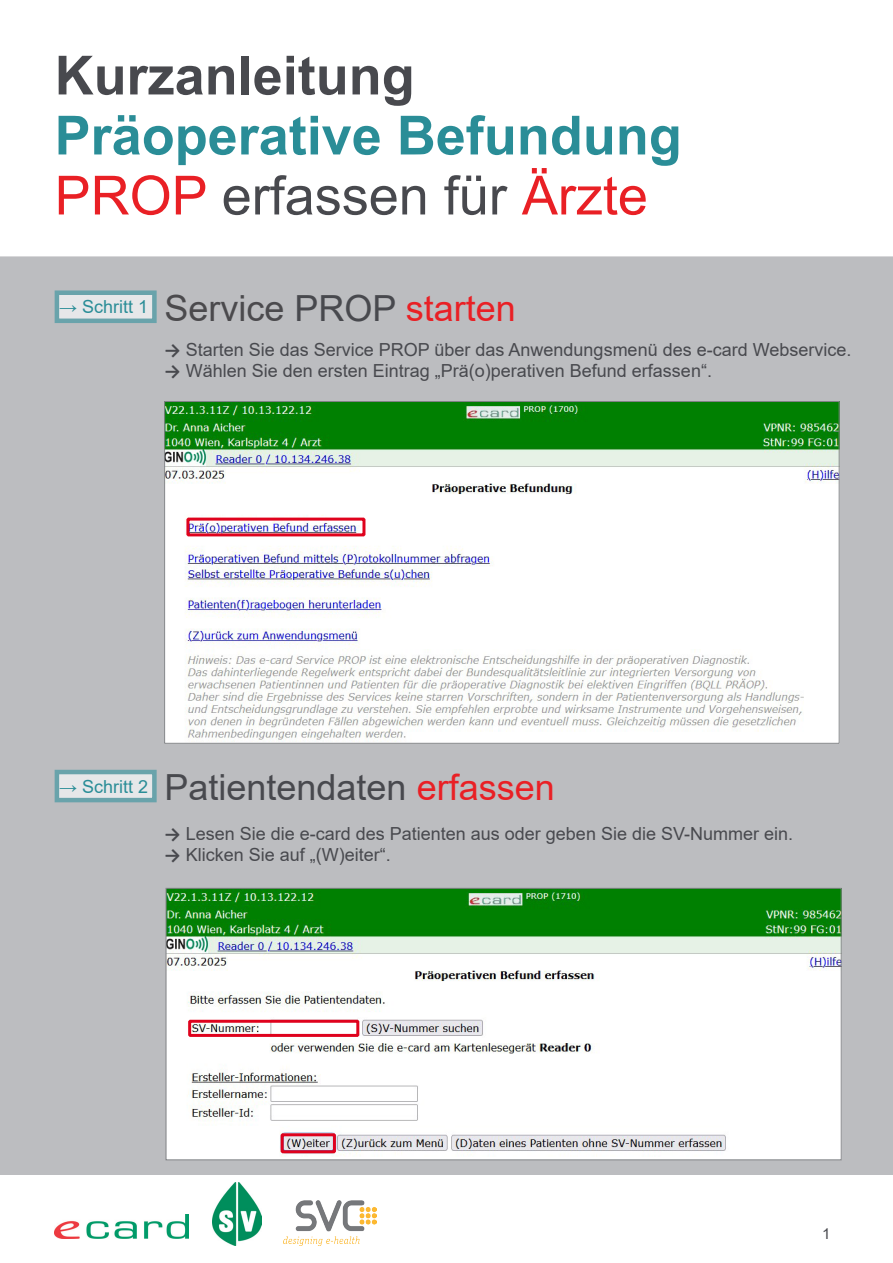
<style>
.page{position:relative;width:893px;height:1263px;background:#fff}
.page>*{position:absolute;margin:0;border:0;box-sizing:border-box;transform-origin:0 0}
.t1{font:700 54px "Arial";color:#2a8d97}
.t2{font:54px "Arial";color:#48494e}
.t3{font:700 54px "Arial";color:#48494e}
.t4{font:36px "Arial";color:#48494e}
.t5{font:36px "Arial";color:#4b4a4d}
.t6{font:18px "Arial";color:#48494e}
.t7{font:18px "Arial";color:#2a8d97}
.t8{font:15px "Arial";color:#48494e}
.s1{color:#e92025}
.s2{color:#48494e}
.s3{font-family:"Calibri";font-weight:700}
</style>
<div class="page">
<div style="left:0;top:256px;width:893px;height:919px;background:#bcbdc0"></div>
<div style="left:57px;top:293px;width:97px;height:28px;background:#e6e7e9"></div>
<div style="left:55px;top:290px;width:102px;height:33px;border:4px solid #69a3ab"></div>
<div style="left:57px;top:772px;width:97px;height:28px;background:#e6e7e9"></div>
<div style="left:55px;top:770px;width:102px;height:32px;border:4px solid #69a3ab"></div>
<img style="left:166px;top:403px;width:671px;height:339px">
<div style="left:186px;top:518px;width:179px;height:18px;border:3px solid #df021d"></div>
<img style="left:168px;top:890px;width:672px;height:268px">
<div style="left:166px;top:888px;width:676px;height:272px;border:1px solid #808285"></div>
<div style="left:188px;top:1020px;width:171px;height:17px;border:3px solid #df021d"></div>
<div style="left:281px;top:1133px;width:55px;height:20px;border:3px solid #df021d"></div>
<img style="left:284px;top:1201px;width:93px;height:44px">
<img style="left:54px;top:1214px;width:134px;height:24px">
<img style="left:213px;top:1183px;width:48px;height:62px">
<p class="t3" style="left:55px;top:37px;width:362px">Kurzanleitung</p>
<p class="t1" style="left:55px;top:97px;width:629px">Präoperative Befundung</p>
<p class="t2" style="left:55px;top:158px;width:595px"><span class="s1">PROP</span> erfassen für <span class="s1">Ärzte</span></p>
<p class="t7" style="left:59px;top:295px;width:91px">→ Schritt 1</p>
<p class="t5" style="left:164px;top:283px;width:353px">Service <span class="s2">PROP</span> <span class="s1">starten</span></p>
<p class="t6" style="left:164px;top:337px;width:688px"><span class="s3">→</span> Starten Sie das Service PROP über das Anwendungsmenü des e-card Webservice.</p>
<p class="t6" style="left:164px;top:358px;width:549px"><span class="s3">→</span> Wählen Sie den ersten Eintrag „Prä(o)perativen Befund erfassen“.</p>
<p class="t7" style="left:59px;top:774px;width:91px">→ Schritt 2</p>
<p class="t4" style="left:164px;top:763px;width:392px">Patientendaten <span class="s1">erfassen</span></p>
<p class="t6" style="left:164px;top:821px;width:630px"><span class="s3">→</span> Lesen Sie die e-card des Patienten aus oder geben Sie die SV-Nummer ein.</p>
<p class="t6" style="left:164px;top:842px;width:228px"><span class="s3">→</span> Klicken Sie auf „(W)eiter“.</p>
<p class="t8" style="left:822px;top:1223px;width:10px">1</p>
</div>
